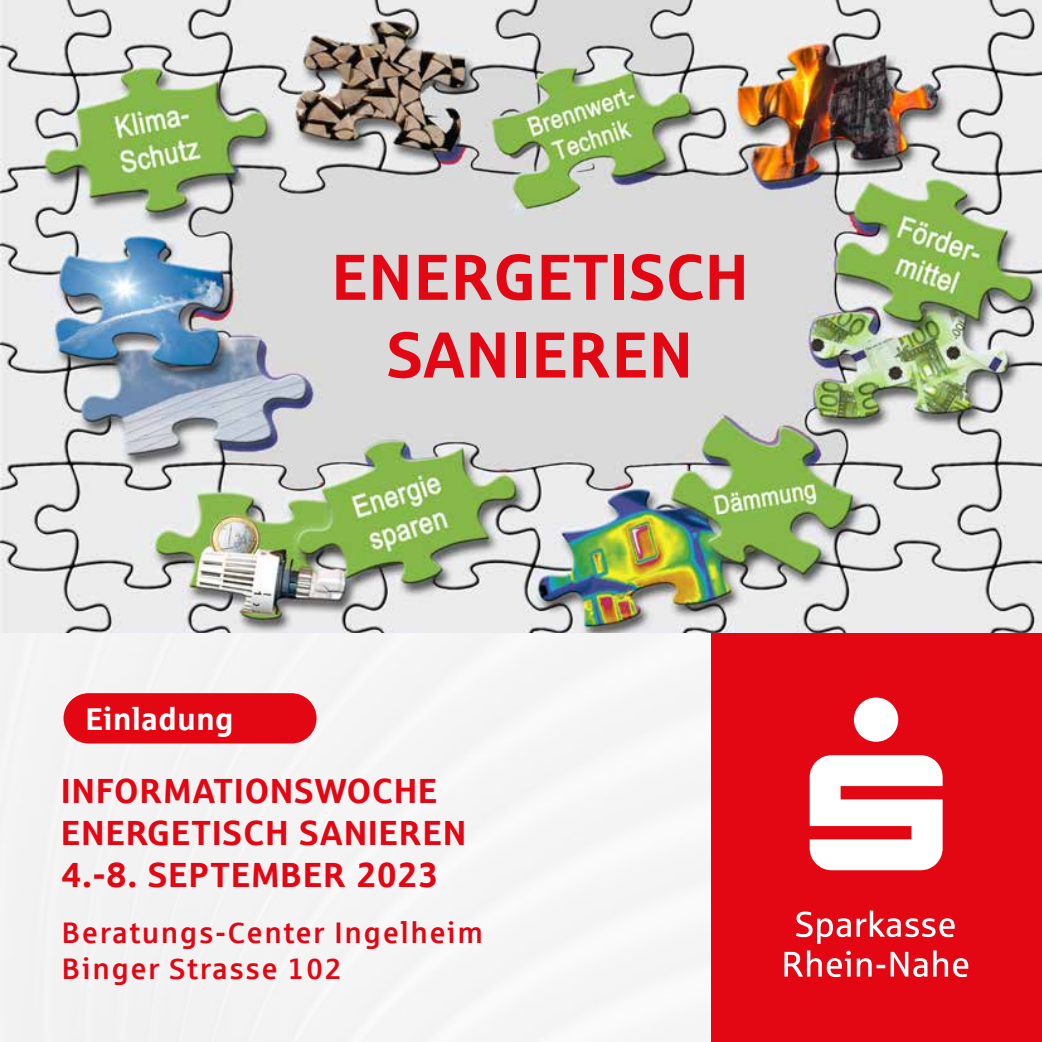
<style>
.page{position:relative;width:1042px;height:1042px;background:#fff}
.page>*{position:absolute;margin:0;border:0;box-sizing:border-box;transform-origin:0 0}
.t1{font:700 64.75px/77.7px "Sparkasse Rg";color:#e30613;text-align:center}
.t2{font:35px/42px "Sparkasse Head";letter-spacing:.05em;color:#e30613}
.t3{font:700 31.5px "Sparkasse Rg";color:#fff}
.t4{font:500 29.75px/35.7px "Sparkasse";letter-spacing:.05em;color:#e30613}
</style>
<div class="page">
<div style="left:0;top:632px;width:1042px;height:410px;background:#f4f4f4"></div>
<div style="left:711px;top:633px;width:331px;height:409px;background:#e30613"></div>
<img style="left:0;top:0;width:1042px;height:632px">
<svg style="left:784px;top:950px;width:184px;height:27px"></svg>
<svg style="left:796px;top:910px;width:158px;height:34px"></svg>
<svg style="left:809px;top:697px;width:133px;height:173px"></svg>
<div style="left:64px;top:693px;width:252px;height:50px;background:#e30613;border-radius:25px"></div>
<h1 class="t1" style="left:331px;top:236px;width:420px">ENERGETISCH<br>SANIEREN</h1>
<p class="t3" style="left:85px;top:699px;width:150px">Einladung</p>
<p class="t2" style="left:62px;top:769px;width:406px">INFORMATIONSWOCHE<br>ENERGETISCH SANIEREN<br>4.-8. SEPTEMBER 2023</p>
<p class="t4" style="left:62px;top:914px;width:423px">Beratungs-Center Ingelheim<br>Binger Strasse 102</p>
</div>
